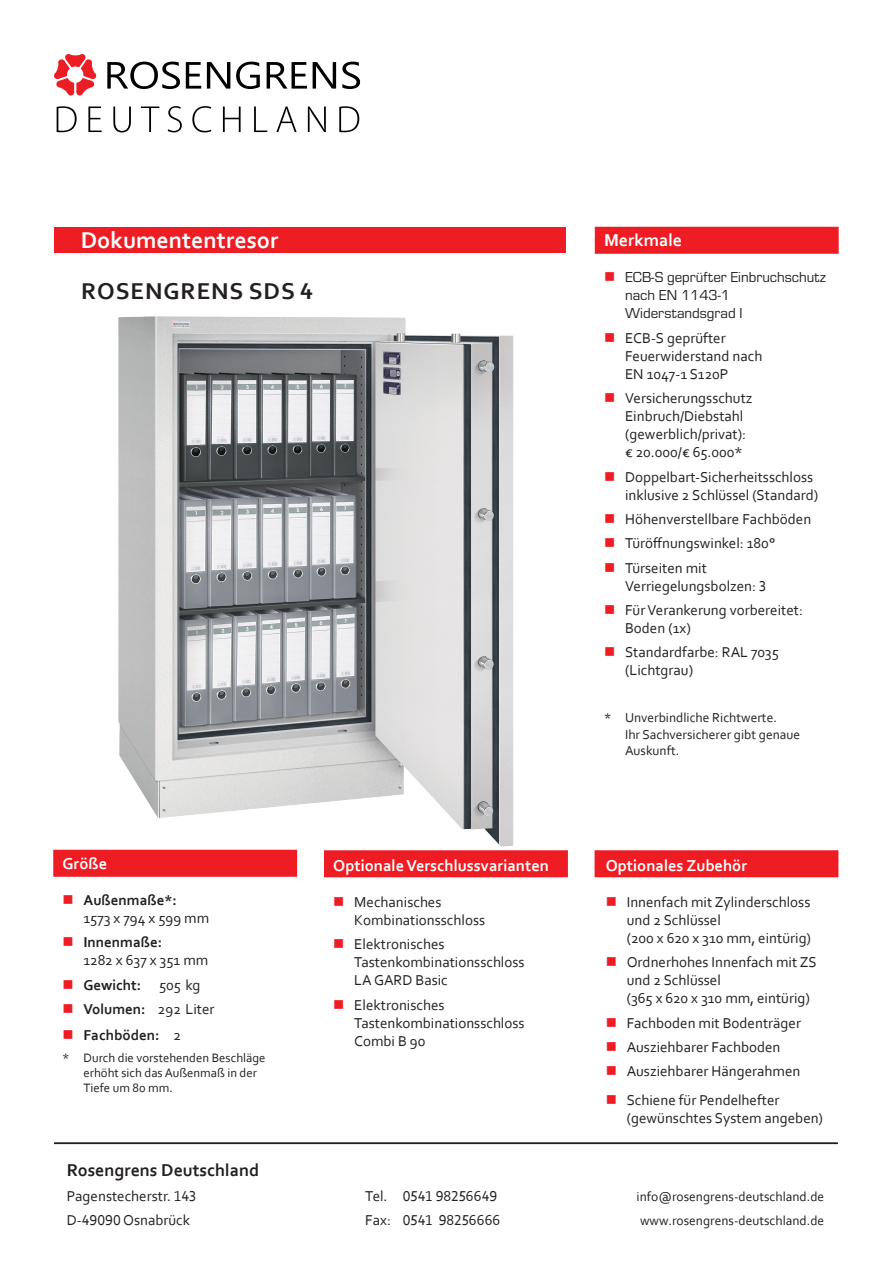
<style>
.page{position:relative;width:893px;height:1263px;background:#fff}
.page>*{position:absolute;margin:0;border:0;box-sizing:border-box;transform-origin:0 0}
.t1{font:700 24px "Corbel";color:#fff}
.t2{font:700 24px "Corbel";letter-spacing:.04em;color:#231f20}
.t3{font:700 18px "Corbel";color:#231f20}
.t4{font:700 18px "Corbel";color:#fff}
.t5{font:700 16.5px "Corbel";color:#fff}
.t6{font:15px/18px "Corbel";color:#231f20}
.t7{font:15px/18px "Eurostile";color:#231f20}
.t8{font:700 15px "Corbel";color:#231f20}
.t9{font:13.5px/16.2px "Corbel";color:#231f20}
.t10{font:12.75px/15.3px "Corbel";color:#231f20}
.s1{color:#ee1d23}
.s2{font-weight:700}
.s3{font-weight:400}
</style>
<div class="page">
<div style="left:54px;top:227px;width:512px;height:26px;background:#ee1d23"></div>
<svg style="left:54px;top:54px;width:43px;height:42px"></svg>
<svg style="left:107px;top:62px;width:73px;height:27px"></svg>
<svg style="left:186px;top:62px;width:15px;height:27px"></svg>
<svg style="left:207px;top:62px;width:23px;height:27px"></svg>
<svg style="left:236px;top:62px;width:24px;height:27px"></svg>
<svg style="left:267px;top:62px;width:40px;height:27px"></svg>
<svg style="left:313px;top:62px;width:23px;height:27px"></svg>
<svg style="left:342px;top:62px;width:18px;height:27px"></svg>
<div style="left:67px;top:67px;width:16px;height:16px;background:#fff;border-radius:50%"></div>
<svg style="left:57px;top:106px;width:20px;height:26px"></svg>
<svg style="left:88px;top:107px;width:14px;height:25px"></svg>
<svg style="left:113px;top:107px;width:18px;height:25px"></svg>
<svg style="left:141px;top:107px;width:18px;height:25px"></svg>
<svg style="left:168px;top:106px;width:14px;height:26px"></svg>
<svg style="left:192px;top:106px;width:19px;height:26px"></svg>
<svg style="left:223px;top:107px;width:18px;height:25px"></svg>
<svg style="left:254px;top:107px;width:13px;height:25px"></svg>
<svg style="left:276px;top:107px;width:21px;height:25px"></svg>
<svg style="left:308px;top:107px;width:18px;height:25px"></svg>
<svg style="left:339px;top:106px;width:20px;height:26px"></svg>
<div style="left:53px;top:850px;width:244px;height:27px;background:#ee1d23;border:2px solid #ee1d23"></div>
<hr style="left:54px;top:1142px;width:784px;height:2px;background:#231f20">
<div style="left:595px;top:227px;width:244px;height:27px;background:#ee1d23;border:2px solid #ee1d23"></div>
<div style="left:595px;top:850px;width:243px;height:27px;background:#ee1d23;border:2px solid #ee1d23"></div>
<div style="left:324px;top:850px;width:244px;height:27px;background:#ee1d23"></div>
<img style="left:54px;top:316px;width:485px;height:545px">
<h1 class="t1" style="left:81px;top:226px;width:199px">Dokumententresor</h1>
<h1 class="t2" style="left:81px;top:276px;width:233px">ROSENGRENS SDS 4</h1>
<p class="t5" style="left:63px;top:853px;width:46px">Größe</p>
<p class="t6" style="left:84px;top:890px;width:127px;text-indent:-21px"><span class="s1">■</span> <span class="s2">Außenmaße*:<br></span>1573 x 794 x 599 mm</p>
<p class="t6" style="left:84px;top:933px;width:126px;text-indent:-21px"><span class="s1">■</span> <span class="s2">Innenmaße:<br></span>1282 x 637 x 351 mm</p>
<p class="t8" style="left:63px;top:975px;width:139px"><span class="s1">■</span> Gewicht: <span class="s3">505 kg</span></p>
<p class="t8" style="left:63px;top:1000px;width:153px"><span class="s1">■</span> Volumen: <span class="s3">292 Liter</span></p>
<p class="t8" style="left:63px;top:1026px;width:120px"><span class="s1">■</span> Fachböden: <span class="s3">2</span></p>
<p class="t10" style="left:84px;top:1049px;width:183px;text-indent:-21px">* Durch die vorstehenden Beschläge erhöht sich das Außenmaß in der<br>Tiefe um 80 mm.</p>
<p class="t5" style="left:333px;top:855px;width:217px">Optionale Verschlussvarianten</p>
<p class="t6" style="left:354px;top:892px;width:132px;text-indent:-21px"><span class="s1">■</span> Mechanisches<br>Kombinationsschloss</p>
<p class="t6" style="left:354px;top:935px;width:172px;text-indent:-21px"><span class="s1">■</span> Elektronisches<br>Tastenkombinationsschloss<br>LA GARD Basic</p>
<p class="t6" style="left:354px;top:995px;width:172px;text-indent:-21px"><span class="s1">■</span> Elektronisches<br>Tastenkombinationsschloss<br>Combi B 90</p>
<p class="t4" style="left:604px;top:229px;width:80px">Merkmale</p>
<p class="t7" style="left:625px;top:268px;width:202px;text-indent:-21px"><span class="s1">■</span> ECB-S geprüfter Einbruchschutz nach EN 1143-1<br>Widerstandsgrad I</p>
<p class="t6" style="left:625px;top:328px;width:139px;text-indent:-21px"><span class="s1">■</span> ECB-S geprüfter<br>Feuerwiderstand nach<br>EN 1047-1 S120P</p>
<p class="t6" style="left:625px;top:389px;width:129px;text-indent:-21px"><span class="s1">■</span> Versicherungsschutz<br>Einbruch/Diebstahl (gewerblich/privat): € 20.000/€ 65.000*</p>
<p class="t6" style="left:625px;top:467px;width:195px;text-indent:-21px"><span class="s1">■</span> Doppelbart-Sicherheitsschloss inklusive 2 Schlüssel (Standard)</p>
<p class="t6" style="left:604px;top:509px;width:209px"><span class="s1">■</span> Höhenverstellbare Fachböden</p>
<p class="t6" style="left:604px;top:534px;width:173px"><span class="s1">■</span> Türöffnungswinkel: 180°</p>
<p class="t6" style="left:625px;top:558px;width:143px;text-indent:-21px"><span class="s1">■</span> Türseiten mit<br>Verriegelungsbolzen: 3</p>
<p class="t6" style="left:625px;top:601px;width:180px;text-indent:-21px"><span class="s1">■</span> Für Verankerung vorbereitet:<br>Boden (1x)</p>
<p class="t6" style="left:625px;top:643px;width:155px;text-indent:-21px"><span class="s1">■</span> Standardfarbe: RAL 7035 (Lichtgrau)</p>
<p class="t9" style="left:625px;top:709px;width:177px;text-indent:-21px">* Unverbindliche Richtwerte.<br>Ihr Sachversicherer gibt genaue<br>Auskunft.</p>
<p class="t5" style="left:606px;top:855px;width:143px">Optionales Zubehör</p>
<p class="t6" style="left:627px;top:892px;width:186px;text-indent:-21px"><span class="s1">■</span> Innenfach mit Zylinderschloss und 2 Schlüssel<br>(200 x 620 x 310 mm, eintürig)</p>
<p class="t6" style="left:627px;top:953px;width:192px;text-indent:-21px"><span class="s1">■</span> Ordnerhohes Innenfach mit ZS und 2 Schlüssel<br>(365 x 620 x 310 mm, eintürig)</p>
<p class="t6" style="left:606px;top:1013px;width:197px"><span class="s1">■</span> Fachboden mit Bodenträger</p>
<p class="t6" style="left:606px;top:1038px;width:176px"><span class="s1">■</span> Ausziehbarer Fachboden</p>
<p class="t6" style="left:606px;top:1062px;width:196px"><span class="s1">■</span> Ausziehbarer Hängerahmen</p>
<p class="t6" style="left:627px;top:1091px;width:198px;text-indent:-21px"><span class="s1">■</span> Schiene für Pendelhefter (gewünschtes System angeben)</p>
<p class="t3" style="left:67px;top:1159px;width:194px">Rosengrens Deutschland</p>
<p class="t6" style="left:67px;top:1186px;width:131px">Pagenstecherstr. 143</p>
<p class="t6" style="left:365px;top:1186px;width:133px">Tel. 0541 98256649</p>
<p class="t9" style="left:637px;top:1188px;width:189px">info@rosengrens-deutschland.de</p>
<p class="t6" style="left:67px;top:1211px;width:125px">D-49090 Osnabrück</p>
<p class="t6" style="left:365px;top:1211px;width:137px">Fax: 0541 98256666</p>
<p class="t9" style="left:640px;top:1212px;width:186px">www.rosengrens-deutschland.de</p>
</div>
